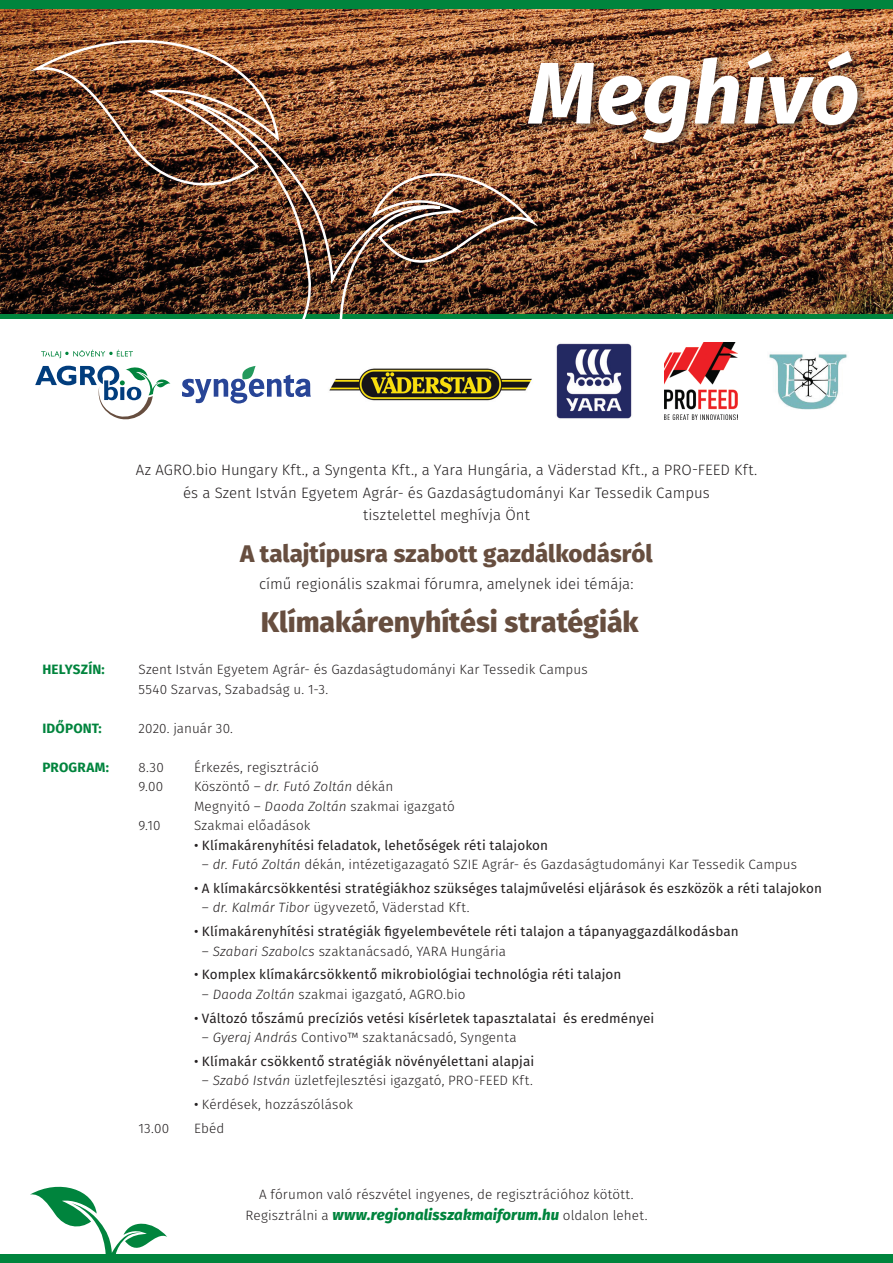
<style>
.page{position:relative;width:893px;height:1263px;background:#fff}
.page>*{position:absolute;margin:0;border:0;box-sizing:border-box;transform-origin:0 0}
.t1{font:italic 700 87.45px "Fira Sans";color:#fff}
.t2{font:800 28.5px "Fira Sans";letter-spacing:-.005em;color:#674e3f}
.t3{font:800 24px "Fira Sans";color:#674e3f}
.t4{font:300 15px/22.5px "Fira Sans";color:#231f20;text-align:center}
.t5{font:italic 800 15px "Fira Sans";letter-spacing:.01em;color:#00843d}
.t6{font:300 13.5px/19.5px "Fira Sans";letter-spacing:.01em;color:#231f20}
.t7{font:13.5px "Fira Sans";letter-spacing:.01em;color:#231f20}
.t8{font:700 13.5px "Fira Sans";letter-spacing:.01em;color:#00843d}
.s1{font-style:italic}
.s2{font-weight:400}
.s3{font-weight:300;font-style:normal;font-size:13.5px;color:#231f20}
</style>
<div class="page">
<div style="left:0;top:1254px;width:893px;height:9px;background:#00843d"></div>
<svg style="left:30px;top:1186px;width:137px;height:68px"></svg>
<img style="left:769px;top:354px;width:78px;height:56px">
<img style="left:0;top:9px;width:893px;height:305px">
<div style="left:0;top:0;width:893px;height:9px;background:#00843d"></div>
<div style="left:522px;top:44px;width:347px;height:109px;background:#231f20;opacity:.75"></div>
<svg style="left:35px;top:365px;width:135px;height:55px"></svg>
<svg style="left:41px;top:350px;width:92px;height:8px"></svg>
<img style="left:329px;top:368px;width:203px;height:33px">
<svg style="left:182px;top:366px;width:129px;height:37px"></svg>
<img style="left:556px;top:343px;width:76px;height:76px">
<img style="left:664px;top:342px;width:74px;height:77px">
<hr style="left:0;top:314px;width:893px;height:4px;background:#00843d">
<img style="left:143px;top:90px;width:338px;height:229px">
<img style="left:23px;top:9px;width:258px;height:187px">
<img style="left:371px;top:159px;width:173px;height:109px">
<p class="t1" style="left:528px;top:20px;width:333px">Meghívó</p>
<p class="t4" style="left:136px;top:458px;width:623px">Az AGRO.bio Hungary Kft., a Syngenta Kft., a Yara Hungária, a Väderstad Kft., a PRO-FEED Kft. és a Szent István Egyetem Agrár- és Gazdaságtudományi Kar Tessedik Campus<br>tisztelettel meghívja Önt</p>
<p class="t3" style="left:240px;top:533px;width:414px">A talajtípusra szabott gazdálkodásról</p>
<p class="t4" style="left:259px;top:572px;width:376px">című regionális szakmai fórumra, amelynek idei témája:</p>
<p class="t2" style="left:261px;top:597px;width:379px">Klímakárenyhítési stratégiák</p>
<p class="t8" style="left:43px;top:658px;width:64px">HELYSZÍN:</p>
<p class="t6" style="left:139px;top:659px;width:451px">Szent István Egyetem Agrár- és Gazdaságtudományi Kar Tessedik Campus<br>5540 Szarvas, Szabadság u. 1-3.</p>
<p class="t8" style="left:43px;top:716px;width:61px">IDŐPONT:</p>
<p class="t6" style="left:139px;top:718px;width:96px">2020. január 30.</p>
<p class="t8" style="left:43px;top:755px;width:68px">PROGRAM:</p>
<p class="t6" style="left:139px;top:757px;width:27px">8.30</p>
<p class="t6" style="left:194px;top:757px;width:126px">Érkezés, regisztráció</p>
<p class="t6" style="left:139px;top:776px;width:26px">9.00</p>
<p class="t6" style="left:194px;top:776px;width:262px">Köszöntő – <span class="s1">dr. Futó Zoltán</span> dékán<br>Megnyitó – <span class="s1">Daoda Zoltán</span> szakmai igazgató</p>
<p class="t6" style="left:139px;top:815px;width:24px">9.10</p>
<p class="t6" style="left:194px;top:815px;width:118px">Szakmai előadások</p>
<p class="t7" style="left:194px;top:835px;width:356px">• Klímakárenyhítési feladatok, lehetőségek réti talajokon</p>
<p class="t6" style="left:202px;top:854px;width:597px">– <span class="s1">dr. Futó Zoltán</span> dékán, intézetigazagató SZIE Agrár- és Gazdaságtudományi Kar Tessedik Campus</p>
<p class="t7" style="left:194px;top:878px;width:629px">• A klímakárcsökkentési stratégiákhoz szükséges talajművelési eljárások és eszközök a réti talajokon</p>
<p class="t6" style="left:202px;top:898px;width:269px">– <span class="s1">dr. Kalmár Tibor</span> ügyvezető, Väderstad Kft.</p>
<p class="t7" style="left:194px;top:921px;width:546px">• Klímakárenyhítési stratégiák figyelembevétele réti talajon a tápanyaggazdálkodásban</p>
<p class="t6" style="left:202px;top:941px;width:306px">– <span class="s1">Szabari Szabolcs</span> szaktanácsadó, YARA Hungária</p>
<p class="t7" style="left:194px;top:964px;width:429px">• Komplex klímakárcsökkentő mikrobiológiai technológia réti talajon</p>
<p class="t6" style="left:202px;top:984px;width:265px">– <span class="s1">Daoda Zoltán</span> szakmai igazgató, AGRO.bio</p>
<p class="t7" style="left:194px;top:1008px;width:462px">• Változó tőszámú precíziós vetési kísérletek tapasztalatai és eredményei</p>
<p class="t6" style="left:202px;top:1027px;width:316px">– <span class="s1">Gyeraj András</span> Contivo™ szaktanácsadó, Syngenta</p>
<p class="t7" style="left:194px;top:1051px;width:342px">• Klímakár csökkentő stratégiák növényélettani alapjai</p>
<p class="t6" style="left:202px;top:1071px;width:332px">– <span class="s1">Szabó István</span> üzletfejlesztési igazgató, PRO-FEED Kft.</p>
<p class="t6" style="left:194px;top:1094px;width:161px"><span class="s2">•</span> Kérdések, hozzászólások</p>
<p class="t6" style="left:139px;top:1118px;width:32px">13.00</p>
<p class="t6" style="left:194px;top:1118px;width:32px">Ebéd</p>
<p class="t6" style="left:259px;top:1184px;width:376px">A fórumon való részvétel ingyenes, de regisztrációhoz kötött.</p>
<p class="t5" style="left:245px;top:1202px;width:403px"><span class="s3">Regisztrálni a</span> www.regionalisszakmaiforum.hu <span class="s3">oldalon lehet.</span></p>
</div>
